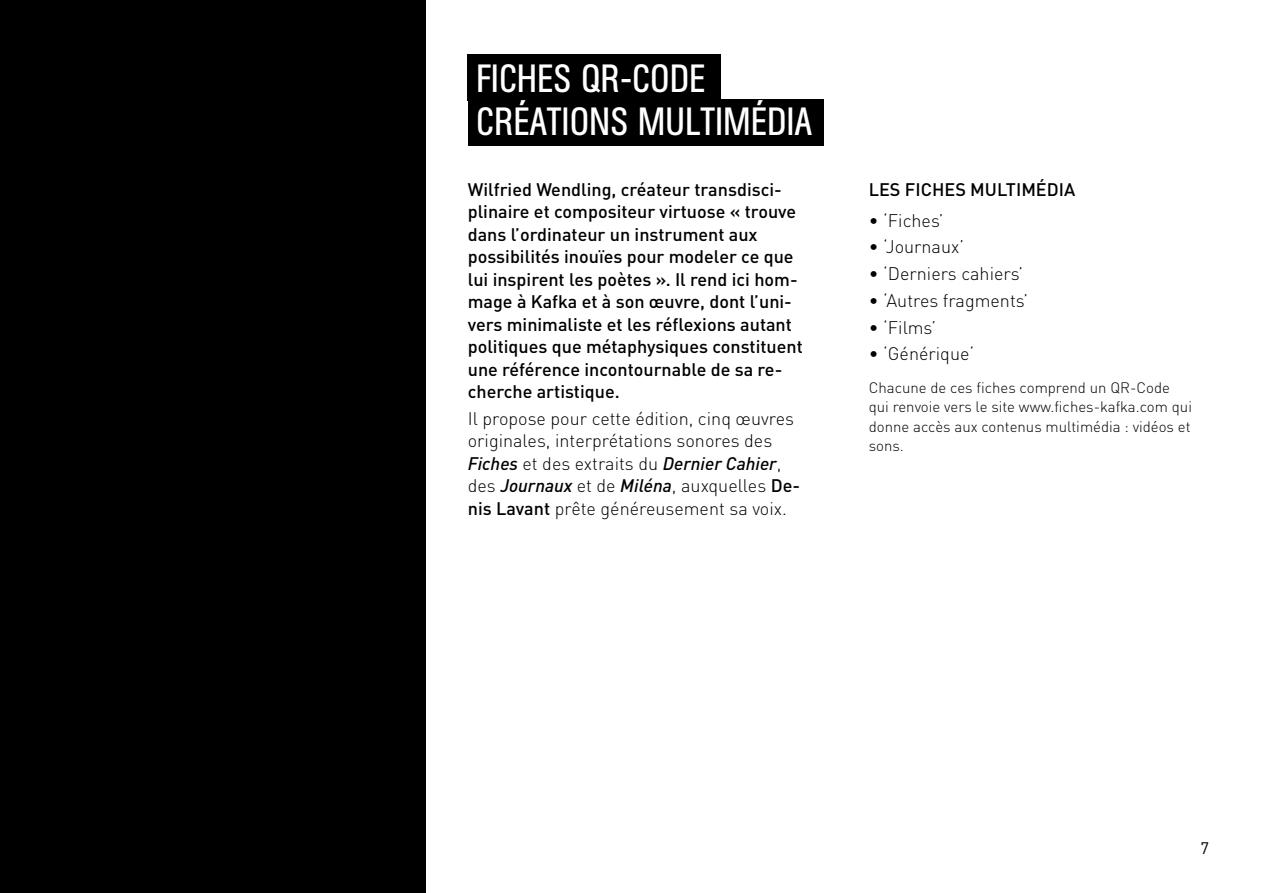
<style>
.page{position:relative;width:1263px;height:893px;background:#fff}
.page>*{position:absolute;margin:0;border:0;box-sizing:border-box;transform-origin:0 0}
.t1{font:39px/43px "AG Buch Condensed BQ";color:#fff}
.t2{font:500 18px/22.5px "DIN Pro";color:#000}
.t3{font:300 18px/22.5px "DIN Pro";color:#000}
.t4{font:16.5px "DIN Pro";color:#000}
.t5{font:300 15px/19.5px "DIN Pro";color:#000}
.s1{font-weight:500;font-style:italic}
.s2{font-weight:500}
</style>
<div class="page">
<div style="left:468px;top:54px;width:253px;height:47px;background:#000"></div>
<div style="left:468px;top:100px;width:356px;height:46px;background:#000"></div>
<div style="left:0;top:0;width:425px;height:893px;background:#000"></div>
<h1 class="t1" style="left:476px;top:57px;width:337px">FICHES QR-CODE<br>CRÉATIONS MULTIMÉDIA</h1>
<p class="t2" style="left:468px;top:176px;width:337px">Wilfried Wendling, créateur transdisci&shy;plinaire et compositeur virtuose « trouve dans l’ordinateur un instrument aux possibilités inouïes pour modeler ce que lui inspirent les poètes ». Il rend ici hom&shy;mage à Kafka et à son œuvre, dont l’uni&shy;vers minimaliste et les réflexions autant politiques que métaphysiques constituent une référence incontournable de sa re&shy;cherche artistique.</p>
<p class="t3" style="left:468px;top:406px;width:334px">Il propose pour cette édition, cinq œuvres originales, interprétations sonores des <span class="s1">Fiches</span> et des extraits du <span class="s1">Dernier Cahier</span>, des <span class="s1">Journaux</span> et de <span class="s1">Miléna</span>, auxquelles <span class="s2">De&shy;nis Lavant</span> prête généreusement sa voix.</p>
<p class="t2" style="left:869px;top:176px;width:208px">LES FICHES MULTIMÉDIA</p>
<p class="t3" style="left:869px;top:207px;width:76px">• ‘Fiches’</p>
<p class="t3" style="left:869px;top:234px;width:97px">• ‘Journaux’</p>
<p class="t3" style="left:869px;top:261px;width:156px">• ‘Derniers cahiers’</p>
<p class="t3" style="left:869px;top:288px;width:161px">• ‘Autres fragments’</p>
<p class="t3" style="left:869px;top:314px;width:69px">• ‘Films’</p>
<p class="t3" style="left:869px;top:341px;width:107px">• ‘Générique‘</p>
<p class="t5" style="left:869px;top:376px;width:325px">Chacune de ces fiches comprend un QR-Code qui renvoie vers le site www.fiches-kafka.com qui donne accès aux contenus multimédia : vidéos et sons.</p>
<p class="t4" style="left:1200px;top:835px;width:10px">7</p>
</div>
